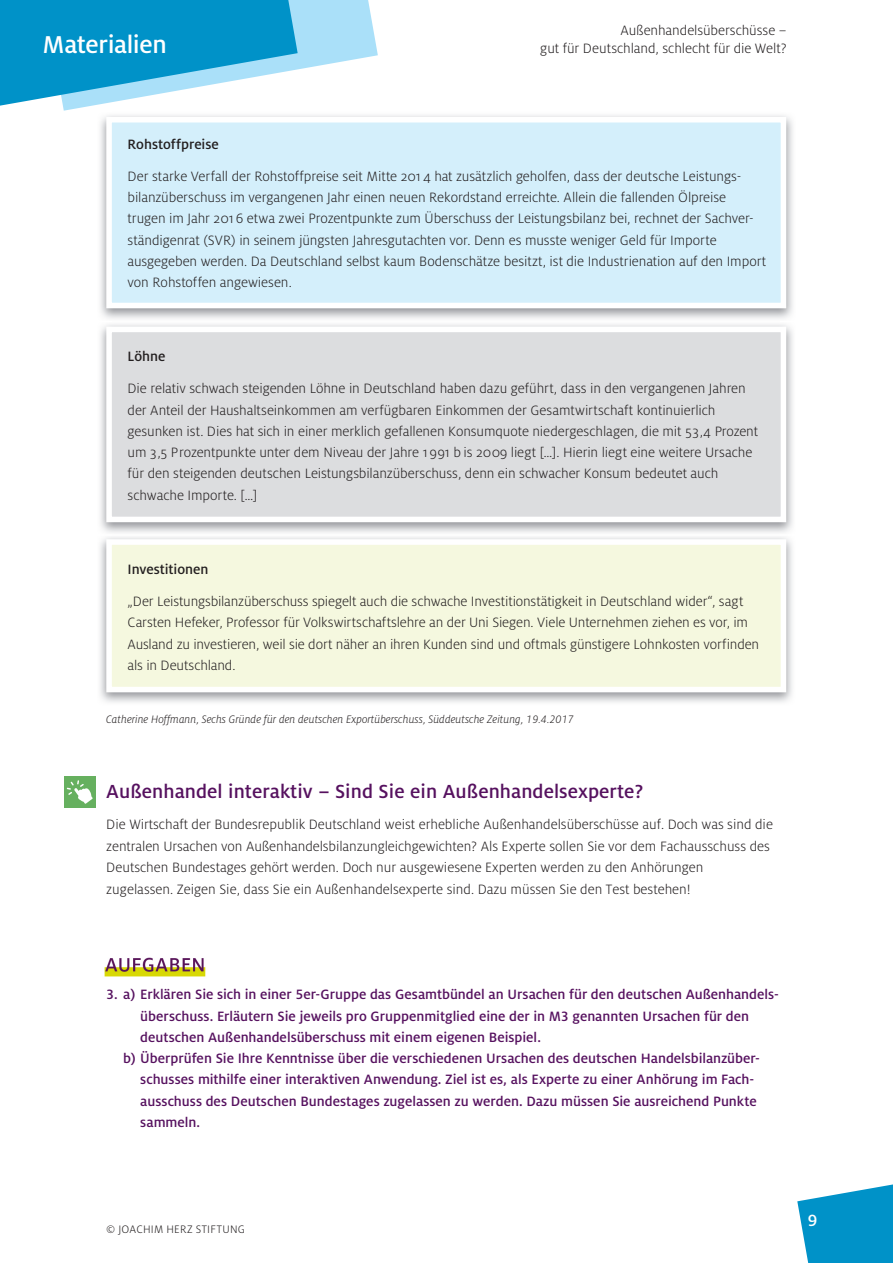
<style>
.page{position:relative;width:893px;height:1263px;background:#fff}
.page>*{position:absolute;margin:0;border:0;box-sizing:border-box;transform-origin:0 0}
.t1{font:500 27px "Milo OT";letter-spacing:-.015em;color:#fff}
.t2{font:500 21px "Milo OT";letter-spacing:.005em;color:#56115f}
.t3{font:500 18px "Milo OT";color:#fff}
.t4{font:300 15px/21.3px "Milo OT";letter-spacing:-.005em;color:#231f20}
.t5{font:500 15px "Milo OT";color:#56115f}
.t6{font:500 15px "Milo OT";color:#231f20}
.t7{font:italic 300 12px "Milo OT";color:#231f20}
.t8{font:300 12px "Milo OT";letter-spacing:.025em;color:#231f20}
.s1{font-style:inherit}
</style>
<div class="page">
<svg style="left:797px;top:1184px;width:96px;height:79px"></svg>
<svg style="left:0;top:0;width:378px;height:111px"></svg>
<div style="left:64px;top:776px;width:32px;height:32px;background:#66b05f"></div>
<svg style="left:67px;top:780px;width:26px;height:24px"></svg>
<img style="left:100px;top:115px;width:693px;height:204px">
<div style="left:106px;top:117px;width:680px;height:191px;background:#d4effb;border:6px solid #fff"></div>
<img style="left:100px;top:324px;width:588px;height:209px">
<img style="left:688px;top:324px;width:105px;height:209px">
<div style="left:106px;top:327px;width:680px;height:195px;background:#dcdddf;border:6px solid #fff"></div>
<img style="left:100px;top:537px;width:692px;height:166px">
<div style="left:106px;top:539px;width:680px;height:153px;background:#f5f8df;border:6px solid #fff"></div>
<img style="left:104px;top:957px;width:102px;height:20px">
<h1 class="t1" style="left:43px;top:30px;width:126px">Materialien</h1>
<p class="t4" style="left:540px;top:22px;width:248px;line-height:18px;text-align:right">Außenhandelsüberschüsse –<br>gut für Deutschland, schlecht für die Welt?</p>
<p class="t6" style="left:128px;top:136px;width:93px">Rohstoffpreise</p>
<p class="t4" style="left:128px;top:166px;width:640px">Der starke Verfall der Rohstoffpreise seit Mitte 201 4 hat zusätzlich geholfen, dass der deutsche Leistungs&shy;bilanzüberschuss im vergangenen Jahr einen neuen Rekordstand erreichte. Allein die fallenden Ölpreise trugen im Jahr 201 6 etwa zwei Prozentpunkte zum Überschuss der Leistungsbilanz bei, rechnet der Sachver&shy;ständigenrat (SVR) in seinem jüngsten Jahresgutachten vor. Denn es musste weniger Geld für Importe ausgegeben werden. Da Deutschland selbst kaum Bodenschätze besitzt, ist die Industrienation auf den Import von Rohstoffen angewiesen.</p>
<p class="t6" style="left:128px;top:348px;width:39px">Löhne</p>
<p class="t4" style="left:128px;top:378px;width:632px">Die relativ schwach steigenden Löhne in Deutschland haben dazu geführt, dass in den vergangenen Jahren der Anteil der Haushaltseinkommen am verfügbaren Einkommen der Gesamtwirtschaft kontinuierlich gesunken ist. Dies hat sich in einer merklich gefallenen Konsumquote niedergeschlagen, die mit 53,4 Prozent um 3,5 Prozentpunkte unter dem Niveau der Jahre 1 991 b is 2009 liegt […]. Hierin liegt eine weitere Ursache für den steigenden deutschen Leistungsbilanzüberschuss, denn ein schwacher Konsum bedeutet auch schwache Importe. […]</p>
<p class="t6" style="left:128px;top:561px;width:82px">Investitionen</p>
<p class="t4" style="left:128px;top:591px;width:633px">„Der Leistungsbilanzüberschuss spiegelt auch die schwache Investitionstätigkeit in Deutschland wider“, sagt Carsten Hefeker, Professor für Volkswirtschaftslehre an der Uni Siegen. Viele Unternehmen ziehen es vor, im Ausland zu investieren, weil sie dort näher an ihren Kunden sind und oftmals günstigere Lohnkosten vorfinden als in Deutschland.</p>
<p class="t7" style="left:106px;top:713px;width:469px">Catherine Hoffmann, Sechs Gründe für den deutschen Exportüberschuss, Süddeutsche Zeitung, 19.4.2017</p>
<h2 class="t2" style="left:106px;top:780px;width:538px"><span class="s1">Außenhandel interaktiv –</span> Sind Sie ein Außenhandelsexperte?</h2>
<p class="t4" style="left:106px;top:814px;width:668px">Die Wirtschaft der Bundesrepublik Deutschland weist erhebliche Außenhandelsüberschüsse auf. Doch was sind die zentralen Ursachen von Außenhandelsbilanzungleichgewichten? Als Experte sollen Sie vor dem Fachausschuss des Deutschen Bundestages gehört werden. Doch nur ausgewiesene Experten werden zu den Anhörungen zugelassen. Zeigen Sie, dass Sie ein Außenhandelsexperte sind. Dazu müssen Sie den Test bestehen!</p>
<p class="t5" style="left:106px;top:986px;width:674px">3. a) Erklären Sie sich in einer 5er-Gruppe das Gesamtbündel an Ursachen für den deutschen Außenhandels-</p>
<p class="t5" style="left:140px;top:1008px;width:610px">überschuss. Erläutern Sie jeweils pro Gruppenmitglied eine der in M3 genannten Ursachen für den</p>
<p class="t5" style="left:140px;top:1029px;width:402px">deutschen Außenhandelsüberschuss mit einem eigenen Beispiel.</p>
<p class="t5" style="left:123px;top:1050px;width:638px">b) Überprüfen Sie Ihre Kenntnisse über die verschiedenen Ursachen des deutschen Handelsbilanzüber-</p>
<p class="t5" style="left:140px;top:1071px;width:616px">schusses mithilfe einer interaktiven Anwendung. Ziel ist es, als Experte zu einer Anhörung im Fach-</p>
<p class="t5" style="left:140px;top:1093px;width:618px">ausschuss des Deutschen Bundestages zugelassen zu werden. Dazu müssen Sie ausreichend Punkte</p>
<p class="t5" style="left:140px;top:1114px;width:61px">sammeln.</p>
<p class="t8" style="left:106px;top:1223px;width:140px">© JOACHIM HERZ STIFTUNG</p>
<p class="t3" style="left:808px;top:1211px;width:11px">9</p>
</div>
